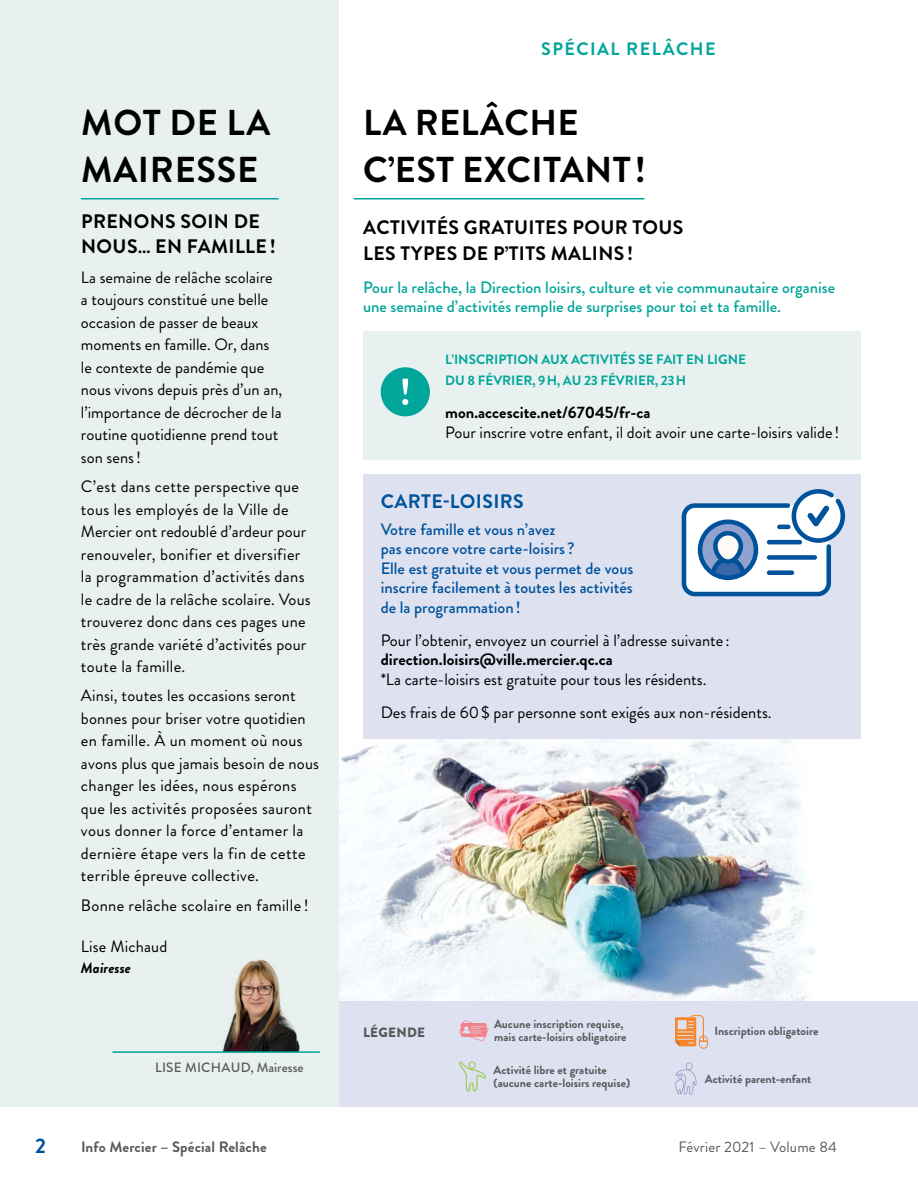
<style>
.page{position:relative;width:918px;height:1188px;background:#fff}
.page>*{position:absolute;margin:0;border:0;box-sizing:border-box;transform-origin:0 0}
.t1{font:700 36px/46.5px "Brandon Grotesque";letter-spacing:.01em;color:#000}
.t2{font:700 21px "Brandon Grotesque";color:#00529b}
.t3{font:700 19.5px/25.5px "Brandon Grotesque";letter-spacing:.02em;color:#000}
.t4{font:700 19.5px "Brandon Grotesque";letter-spacing:.02em;color:#00529b}
.t5{font:700 18px "Brandon Grotesque";letter-spacing:.08em;color:#00a69a}
.t6{font:16.5px/22.5px "Brandon Grotesque";letter-spacing:.01em;color:#000}
.t7{font:500 16.5px/19.5px "Brandon Grotesque";color:#00529b}
.t8{font:500 16.5px/19.5px "Brandon Grotesque";color:#00a69a}
.t9{font:700 16.5px "Brandon Grotesque";color:#000}
.t10{font:700 15px "Brandon Grotesque";letter-spacing:.01em;color:#58595b}
.t11{font:15px "Brandon Grotesque";letter-spacing:.01em;color:#58595b}
.t12{font:italic 700 15px "Brandon Grotesque";color:#000}
.t13{font:700 13.5px/21.6px "Brandon Grotesque";color:#00a69a}
.t14{font:500 13.5px "Brandon Grotesque";letter-spacing:.015em;color:#58595b}
.t15{font:900 13.5px "Brandon Grotesque";letter-spacing:.02em;color:#58595b}
.t16{font:700 12px/13.5px "Brandon Grotesque";color:#58595b}
</style>
<div class="page">
<img style="left:340px;top:739px;width:475px;height:262px">
<div style="left:0;top:0;width:339px;height:1107px;background:#e8f1f0"></div>
<hr style="left:81px;top:198px;width:198px;height:1px;background:#00a69a">
<hr style="left:354px;top:198px;width:290px;height:1px;background:#00a69a">
<img style="left:221px;top:959px;width:79px;height:92px">
<hr style="left:113px;top:1051px;width:207px;height:2px;background:#00a69a">
<div style="left:363px;top:475px;width:497px;height:264px;background:#dde1f0"></div>
<svg style="left:682px;top:489px;width:163px;height:107px"></svg>
<div style="left:363px;top:332px;width:497px;height:128px;background:#e8f1f0"></div>
<div style="left:381px;top:367px;width:49px;height:49px;background:#00a69a;border-radius:50%"></div>
<svg style="left:402px;top:379px;width:6px;height:26px"></svg>
<div style="left:340px;top:1001px;width:578px;height:106px;background:#dde1f0"></div>
<svg style="left:675px;top:1063px;width:21px;height:32px"></svg>
<svg style="left:459px;top:1020px;width:29px;height:21px"></svg>
<svg style="left:459px;top:1061px;width:27px;height:31px"></svg>
<svg style="left:675px;top:1015px;width:33px;height:34px"></svg>
<h1 class="t1" style="left:81px;top:101px;width:191px">MOT DE LA<br>MAIRESSE</h1>
<p class="t3" style="left:81px;top:209px;width:196px">PRENONS SOIN DE<br>NOUS… EN FAMILLE !</p>
<p class="t6" style="left:81px;top:266px;width:203px">La semaine de relâche scolaire a toujours constitué une belle occasion de passer de beaux moments en famille. Or, dans le contexte de pandémie que nous vivons depuis près d’un an, l’importance de décrocher de la routine quotidienne prend tout son sens !</p>
<p class="t6" style="left:81px;top:476px;width:231px">C’est dans cette perspective que tous les employés de la Ville de Mercier ont redoublé d’ardeur pour renouveler, bonifier et diversifier la programmation d’activités dans le cadre de la relâche scolaire. Vous trouverez donc dans ces pages une très grande variété d’activités pour toute la famille.</p>
<p class="t6" style="left:81px;top:685px;width:240px">Ainsi, toutes les occasions seront bonnes pour briser votre quotidien en famille. À un moment où nous avons plus que jamais besoin de nous changer les idées, nous espérons que les activités proposées sauront vous donner la force d’entamer la dernière étape vers la fin de cette terrible épreuve collective.</p>
<p class="t6" style="left:81px;top:894px;width:229px">Bonne relâche scolaire en famille !</p>
<p class="t6" style="left:81px;top:936px;width:88px">Lise Michaud</p>
<p class="t12" style="left:81px;top:959px;width:51px">Mairesse</p>
<p class="t14" style="left:155px;top:1062px;width:150px">LISE MICHAUD, Mairesse</p>
<p class="t5" style="left:541px;top:38px;width:176px">SPÉCIAL RELÂCHE</p>
<h1 class="t1" style="left:363px;top:101px;width:284px">LA RELÂCHE<br>C’EST EXCITANT !</h1>
<p class="t3" style="left:363px;top:215px;width:322px">ACTIVITÉS GRATUITES POUR TOUS<br>LES TYPES DE P’TITS MALINS !</p>
<p class="t8" style="left:363px;top:280px;width:474px">Pour la relâche, la Direction loisirs, culture et vie communautaire organise une semaine d’activités remplie de surprises pour toi et ta famille.</p>
<p class="t13" style="left:445px;top:348px;width:302px">L’INSCRIPTION AUX ACTIVITÉS SE FAIT EN LIGNE<br>DU 8 FÉVRIER, 9 H, AU 23 FÉVRIER, 23 H</p>
<p class="t9" style="left:445px;top:403px;width:207px">mon.accescite.net/67045/fr-ca</p>
<p class="t6" style="left:445px;top:421px;width:396px">Pour inscrire votre enfant, il doit avoir une carte-loisirs valide !</p>
<p class="t4" style="left:381px;top:490px;width:145px">CARTE-LOISIRS</p>
<p class="t7" style="left:381px;top:521px;width:254px">Votre famille et vous n’avez<br>pas encore votre carte-loisirs ?<br>Elle est gratuite et vous permet de vous inscrire facilement à toutes les activités de la programmation !</p>
<p class="t6" style="left:381px;top:629px;width:351px">Pour l’obtenir, envoyez un courriel à l’adresse suivante :</p>
<p class="t9" style="left:381px;top:650px;width:234px">direction.loisirs@ville.mercier.qc.ca</p>
<p class="t6" style="left:381px;top:663px;width:392px;line-height:33px">*La carte-loisirs est gratuite pour tous les résidents.<br>Des frais de 60 $ par personne sont exigés aux non-résidents.</p>
<p class="t15" style="left:363px;top:1024px;width:64px">LÉGENDE</p>
<p class="t16" style="left:494px;top:1017px;width:134px">Aucune inscription requise, mais carte-loisirs obligatoire</p>
<p class="t16" style="left:494px;top:1063px;width:138px">Activité libre et gratuite (aucune carte-loisirs requise)</p>
<p class="t16" style="left:714px;top:1024px;width:105px">Inscription obligatoire</p>
<p class="t16" style="left:705px;top:1072px;width:108px">Activité parent-enfant</p>
<p class="t2" style="left:35px;top:1133px;width:12px">2</p>
<p class="t10" style="left:81px;top:1138px;width:187px">Info Mercier – Spécial Relâche</p>
<p class="t11" style="left:678px;top:1138px;width:160px">Février 2021 – Volume 84</p>
</div>
